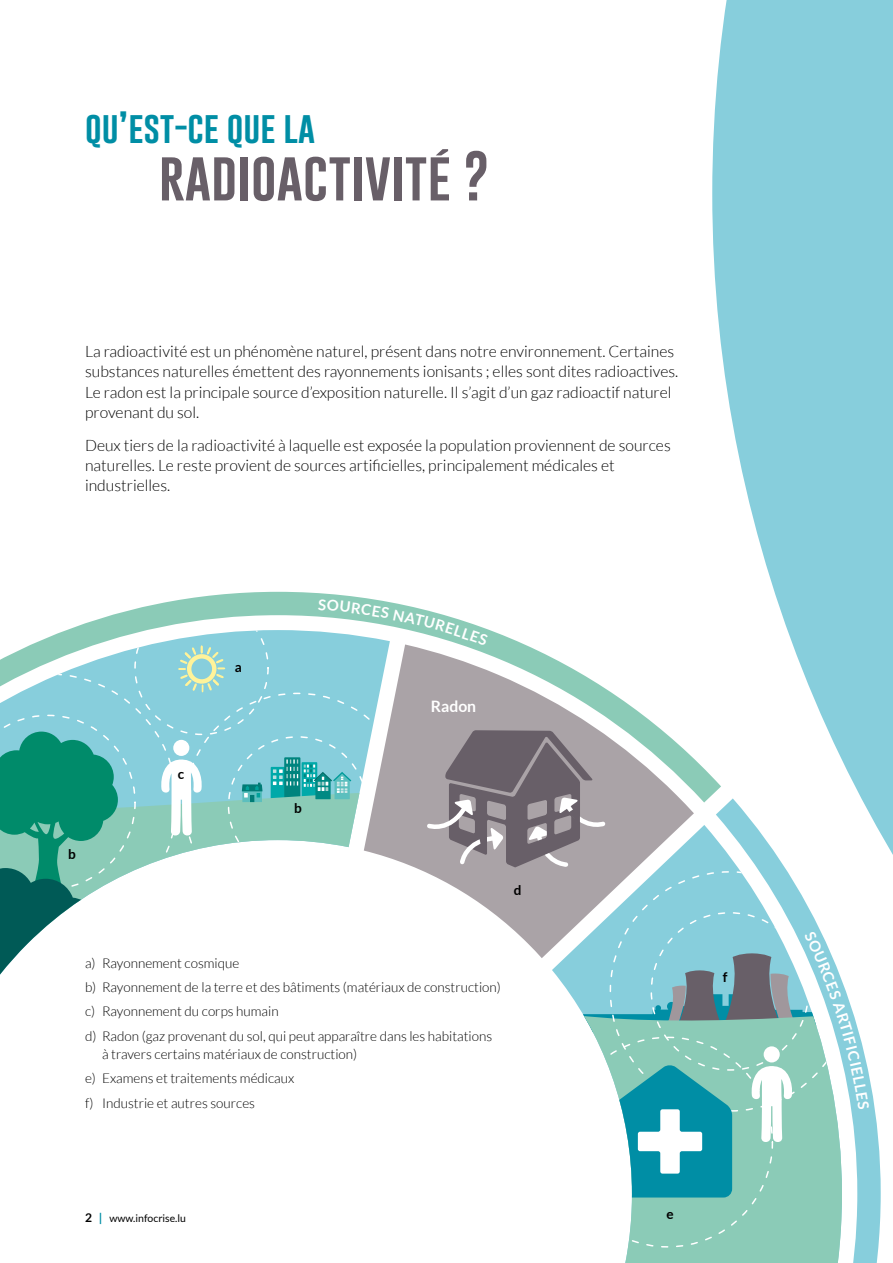
<style>
.page{position:relative;width:893px;height:1263px;background:#fff}
.page>*{position:absolute;margin:0;border:0;box-sizing:border-box;transform-origin:0 0}
.t1{font:51px "Gobold";color:#685f68}
.t2{font:33px "Gobold";color:#008ea5}
.t3{font:300 15.75px/20.2px "Lato";color:#000}
.t4{font:700 15.75px "Lato";color:#fff}
.t5{font:300 13.5px/24.5px "Lato";color:#000}
.t6{font:700 13.5px "Lato";color:#000}
.t7{font:10.5px "Lato";color:#000}
.s1{font-weight:700;font-size:12px}
.s2{font-weight:700;font-size:12px;color:#008ea5}
</style>
<div class="page">
<svg style="left:67px;top:592px;width:645px;height:206px"></svg>
<svg style="left:712px;top:0;width:181px;height:1263px;fill:#87cedc"></svg>
<div style="left:861px;top:0;width:32px;height:279px;background:#87cedc"></div>
<svg style="left:390px;top:644px;width:304px;height:314px"></svg>
<svg style="left:552px;top:825px;width:290px;height:105px"></svg>
<svg style="left:0;top:630px;width:390px;height:345px;fill:#87cedc"></svg>
<svg style="left:298px;top:919px;width:92px;height:18px"></svg>
<svg style="left:298px;top:693px;width:92px;height:226px"></svg>
<svg style="left:0;top:630px;width:298px;height:344px"></svg>
<div style="left:625px;top:1197px;width:217px;height:66px;background:#8bcbb7"></div>
<svg style="left:610px;top:871px;width:232px;height:59px"></svg>
<svg style="left:425px;top:730px;width:182px;height:139px"></svg>
<svg style="left:318px;top:599px;width:170px;height:47px"></svg>
<svg style="left:552px;top:930px;width:317px;height:267px"></svg>
<h2 class="t2" style="left:85px;top:106px;width:232px">QU’EST-CE QUE LA</h2>
<h1 class="t1" style="left:159px;top:143px;width:332px">RADIOACTIVITÉ ?</h1>
<p class="t3" style="left:85px;top:341px;width:595px">La radioactivité est un phénomène naturel, présent dans notre environnement. Certaines substances naturelles émettent des rayonnements ionisants ; elles sont dites radioactives.<br>Le radon est la principale source d’exposition naturelle. Il s’agit d’un gaz radioactif naturel provenant du sol.</p>
<p class="t3" style="left:85px;top:435px;width:587px">Deux tiers de la radioactivité à laquelle est exposée la population proviennent de sources naturelles. Le reste provient de sources artificielles, principalement médicales et industrielles.</p>
<p class="t6" style="left:68px;top:846px;width:9px">b</p>
<p class="t6" style="left:178px;top:767px;width:8px">c</p>
<p class="t6" style="left:235px;top:659px;width:9px">a</p>
<p class="t6" style="left:294px;top:801px;width:9px">b</p>
<p class="t4" style="left:431px;top:697px;width:47px">Radon</p>
<p class="t6" style="left:514px;top:882px;width:9px">d</p>
<p class="t5" style="left:85px;top:951px;width:417px">a) Rayonnement cosmique<br>b) Rayonnement de la terre et des bâtiments (matériaux de construction) c) Rayonnement du corps humain<br>d) Radon (gaz provenant du sol, qui peut apparaître dans les habitations</p>
<p class="t5" style="left:85px;top:1042px;width:274px;text-indent:17px">à travers certains matériaux de construction) e) Examens et traitements médicaux<br>f) Industrie et autres sources</p>
<p class="t7" style="left:85px;top:1212px;width:103px"><span class="s1">2</span> <span class="s2">|</span> www.infocrise.lu</p>
<p class="t6" style="left:723px;top:969px;width:6px">f</p>
<p class="t6" style="left:666px;top:1206px;width:9px">e</p>
</div>
